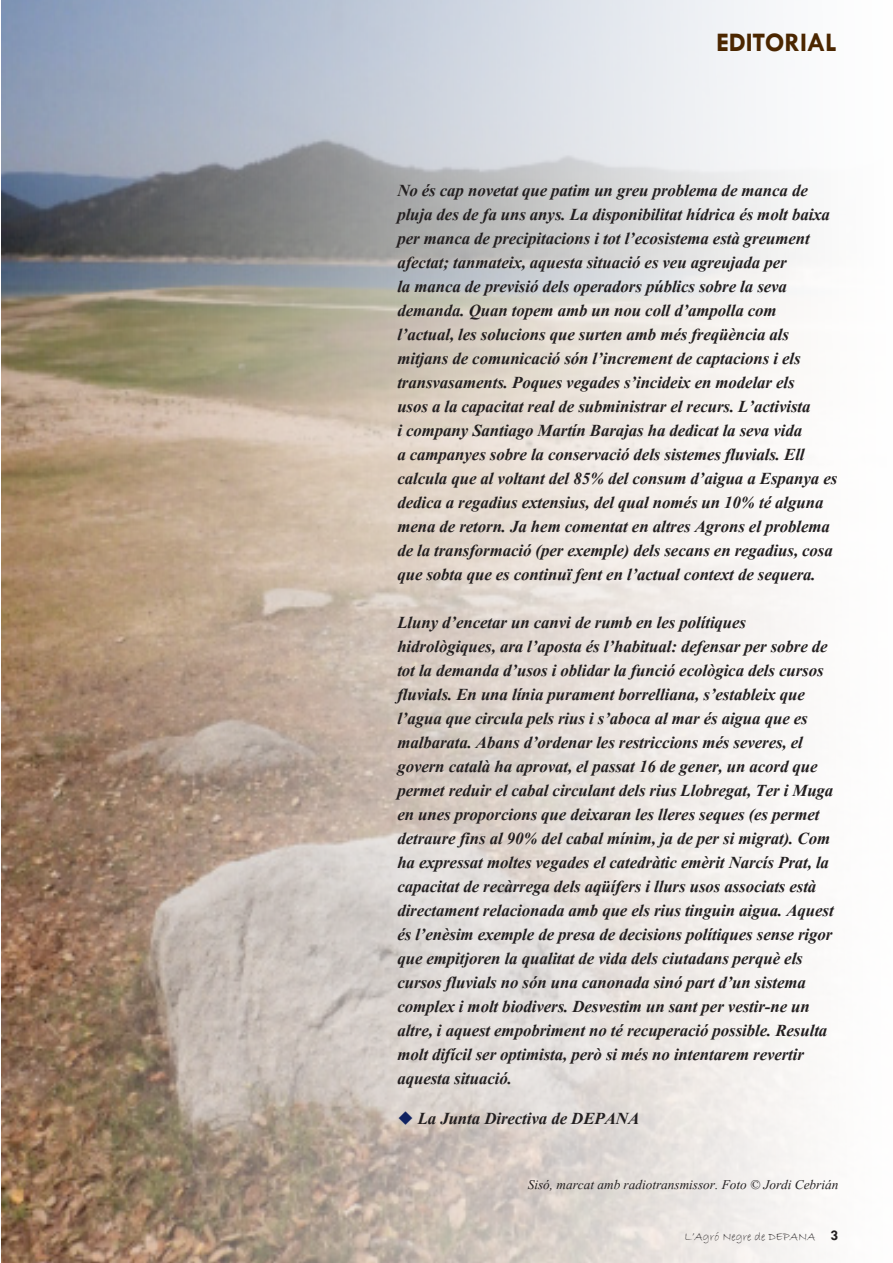
<style>
.page{position:relative;width:893px;height:1263px;background:#fff}
.page>*{position:absolute;margin:0;border:0;box-sizing:border-box;transform-origin:0 0}
.t1{font:700 27px "Tw Cen";letter-spacing:-.01em;color:#4b2600}
.DESTACATS{font:700 21px/24px "Vijaya";letter-spacing:-.005em;color:#231f20}
.firma_foto{font:16.5px "Vijaya";color:#231f20}
.t2{font:12px "Bradley Hand ITC";color:#231f20}
.s1{color:#102261}
.s2{font-family:"Tw Cen";font-weight:700;font-size:15px}
</style>
<div class="page">
<img style="left:1px;top:0;width:811px;height:1263px">
<p class="t1" style="left:716px;top:27px;width:122px">EDITORIAL</p>
<p class="DESTACATS" style="left:397px;top:176px;width:441px">No és cap novetat que patim un greu problema de manca de pluja des de fa uns anys. La disponibilitat hídrica és molt baixa per manca de precipitacions i tot l’ecosistema està greument afectat; tanmateix, aquesta situació es veu agreujada per<br>la manca de previsió dels operadors públics sobre la seva demanda. Quan topem amb un nou coll d’ampolla com l’actual, les solucions que surten amb més freqüència als mitjans de comunicació són l’increment de captacions i els transvasaments. Poques vegades s’incideix en modelar els<br>usos a la capacitat real de subministrar el recurs. L’activista<br>i company Santiago Martín Barajas ha dedicat la seva vida<br>a campanyes sobre la conservació dels sistemes fluvials. Ell calcula que al voltant del 85% del consum d’aigua a Espanya es dedica a regadius extensius, del qual només un 10% té alguna mena de retorn. Ja hem comentat en altres Agrons el problema de la transformació (per exemple) dels secans en regadius, cosa que sobta que es continuï fent en l’actual context de sequera.</p>
<p class="DESTACATS" style="left:397px;top:608px;width:438px">Lluny d’encetar un canvi de rumb en les polítiques hidrològiques, ara l’aposta és l’habitual: defensar per sobre de tot la demanda d’usos i oblidar la funció ecològica dels cursos fluvials. En una línia purament borrelliana, s’estableix que l’agua que circula pels rius i s’aboca al mar és aigua que es malbarata. Abans d’ordenar les restriccions més severes, el govern català ha aprovat, el passat 16 de gener, un acord que permet reduir el cabal circulant dels rius Llobregat, Ter i Muga en unes proporcions que deixaran les lleres seques (es permet detraure fins al 90% del cabal mínim, ja de per si migrat). Com ha expressat moltes vegades el catedràtic emèrit Narcís Prat, la capacitat de recàrrega dels aqüífers i llurs usos associats està directament relacionada amb que els rius tinguin aigua. Aquest és l’enèsim exemple de presa de decisions polítiques sense rigor que empitjoren la qualitat de vida dels ciutadans perquè els cursos fluvials no són una canonada sinó part d’un sistema complex i molt biodivers. Desvestim un sant per vestir-ne un altre, i aquest empobriment no té recuperació possible. Resulta molt difícil ser optimista, però si més no intentarem revertir aquesta situació.</p>
<p class="DESTACATS" style="left:397px;top:1104px;width:243px"><span class="s1">◆</span> La Junta Directiva de DEPANA</p>
<p class="firma_foto" style="left:528px;top:1171px;width:312px">Sisó, marcat amb radiotransmissor. Foto © Jordi Cebrián</p>
<p class="t2" style="left:684px;top:1229px;width:156px">L’Agró Negre de DEPANA <span class="s2">3</span></p>
</div>
